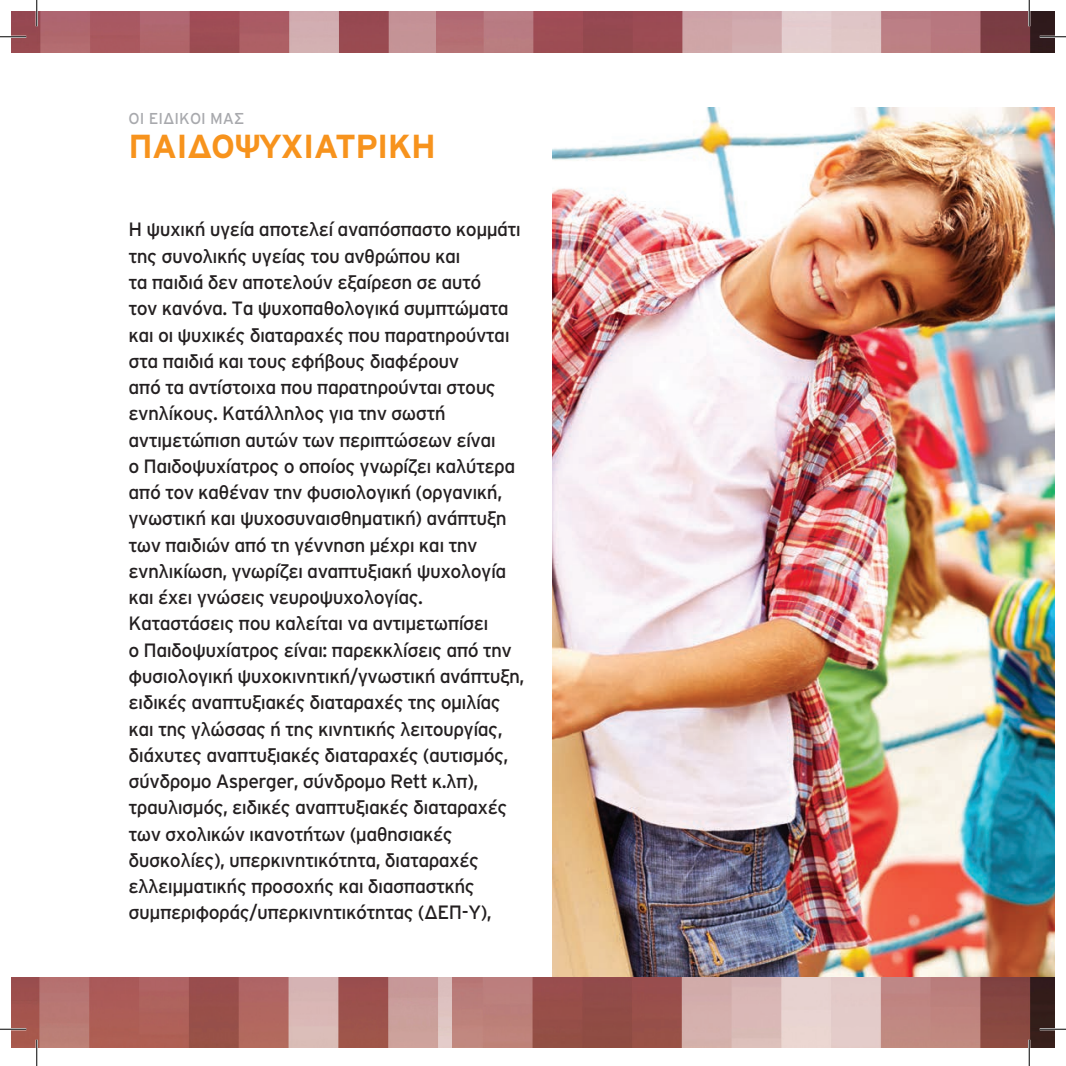
<style>
.page{position:relative;width:1066px;height:1066px;background:#fff}
.page>*{position:absolute;margin:0;border:0;box-sizing:border-box;transform-origin:0 0}
.t1{font:700 33.25px "Interstate GR";letter-spacing:-.02em;color:#f7931d}
.t2{font:19.25px/26.2px "Interstate GR";letter-spacing:-.03em;color:#231f20}
.t3{font:15.75px "Interstate GR";color:#a8a9ad}
</style>
<div class="page">
<img style="left:553px;top:108px;width:501px;height:869px">
<img style="left:451px;top:977px;width:603px;height:70px">
<img style="left:12px;top:977px;width:439px;height:70px">
<img style="left:436px;top:12px;width:618px;height:40px">
<img style="left:12px;top:12px;width:424px;height:40px">
<hr style="left:0;top:36px;width:26px;height:2px;background:#fff">
<hr style="left:1039px;top:36px;width:27px;height:2px;background:#fff">
<hr style="left:0;top:1028px;width:26px;height:2px;background:#fff">
<hr style="left:1039px;top:1028px;width:27px;height:2px;background:#fff">
<hr style="left:36px;top:0;width:2px;height:26px;background:#fff">
<hr style="left:36px;top:1039px;width:2px;height:27px;background:#fff">
<hr style="left:1028px;top:0;width:2px;height:26px;background:#fff">
<hr style="left:1028px;top:1039px;width:2px;height:27px;background:#fff">
<svg style="left:0;top:36px;width:26px;height:1px"></svg>
<svg style="left:1039px;top:36px;width:27px;height:1px"></svg>
<svg style="left:0;top:1029px;width:26px;height:1px"></svg>
<svg style="left:1039px;top:1029px;width:27px;height:1px"></svg>
<svg style="left:36px;top:0;width:1px;height:26px"></svg>
<svg style="left:36px;top:1039px;width:1px;height:27px"></svg>
<svg style="left:1029px;top:0;width:1px;height:26px"></svg>
<svg style="left:1029px;top:1039px;width:1px;height:27px"></svg>
<p class="t3" style="left:129px;top:110px;width:117px">ΟΙ ΕΙΔΙΚΟΊ ΜΑΣ</p>
<h1 class="t1" style="left:129px;top:127px;width:303px">ΠΑΙΔΟΨΥΧΙΑΤΡΙΚΉ</h1>
<p class="t2" style="left:129px;top:216px;width:397px">Η ψυχική υγεία αποτελεί αναπόσπαστο κομμάτι της συνολικής υγείας του ανθρώπου και<br>τα παιδιά δεν αποτελούν εξαίρεση σε αυτό<br>τον κανόνα. Τα ψυχοπαθολογικά συμπτώματα και οι ψυχικές διαταραχές που παρατηρούνται στα παιδιά και τους εφήβους διαφέρουν<br>από τα αντίστοιχα που παρατηρούνται στους ενηλίκους. Κατάλληλος για την σωστή αντιμετώπιση αυτών των περιπτώσεων είναι<br>ο Παιδοψυχίατρος ο οποίος γνωρίζει καλύτερα από τον καθέναν την φυσιολογική (οργανική, γνωστική και ψυχοσυναισθηματική) ανάπτυξη των παιδιών από τη γέννηση μέχρι και την ενηλικίωση, γνωρίζει αναπτυξιακή ψυχολογία και έχει γνώσεις νευροψυχολογίας.<br>Καταστάσεις που καλείται να αντιμετωπίσει<br>ο Παιδοψυχίατρος είναι: παρεκκλίσεις από την φυσιολογική ψυχοκινητική/γνωστική ανάπτυξη, ειδικές αναπτυξιακές διαταραχές της ομιλίας και της γλώσσας ή της κινητικής λειτουργίας, διάχυτες αναπτυξιακές διαταραχές (αυτισμός, σύνδρομο Asperger, σύνδρομο Rett κ.λπ), τραυλισμός, ειδικές αναπτυξιακές διαταραχές των σχολικών ικανοτήτων (μαθησιακές δυσκολίες), υπερκινητικότητα, διαταραχές ελλειμματικής προσοχής και διασπαστκής συμπεριφοράς/υπερκινητικότητας (ΔΕΠ-Υ),</p>
</div>
